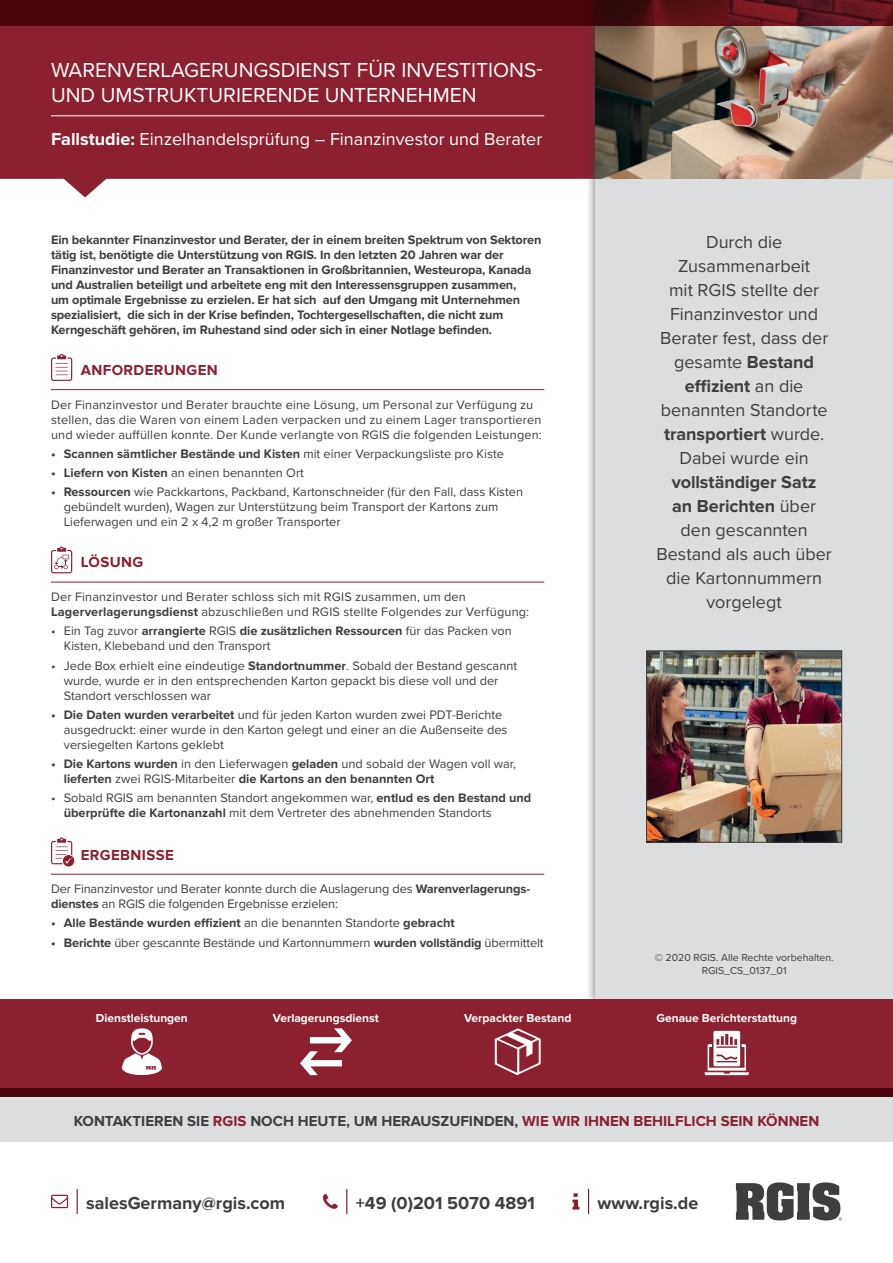
<style>
.page{position:relative;width:893px;height:1263px;background:#fff}
.page>*{position:absolute;margin:0;border:0;box-sizing:border-box;transform-origin:0 0}
.t1{font:21px/25.2px "Proxima Nova";color:#fff}
.t2{font:18px/24px "Proxima Nova";color:#3e3e3f;text-align:center}
.t3{font:18px "Proxima Nova";color:#fff}
.t4{font:700 18px "Proxima Nova";color:#3e3e3f}
.t5{font:700 15px "Proxima Nova";color:#3e3e3f}
.t6{font:700 15px "Proxima Nova";letter-spacing:.025em;color:#8b2031}
.t7{font:12.75px/15px "Proxima Nova";color:#3e3e3f}
.t8{font:700 12.75px/15px "Proxima Nova";letter-spacing:-.01em;color:#3e3e3f}
.t9{font:700 12px "Proxima Nova";color:#fff}
.t10{font:10.5px/12.6px "Proxima Nova";color:#3e3e3f;text-align:center}
.s1{font-weight:700}
.s2{font-weight:400}
.s3{color:#8b2031}
</style>
<div class="page">
<svg style="left:588px;top:1189px;width:1px;height:24px"></svg>
<svg style="left:572px;top:1193px;width:7px;height:16px"></svg>
<svg style="left:77px;top:1189px;width:1px;height:24px"></svg>
<svg style="left:51px;top:1195px;width:17px;height:13px"></svg>
<svg style="left:346px;top:1189px;width:1px;height:24px"></svg>
<svg style="left:323px;top:1194px;width:15px;height:15px"></svg>
<svg style="left:736px;top:1182px;width:106px;height:38px"></svg>
<div style="left:0;top:1097px;width:893px;height:45px;background:#dcdddf"></div>
<svg style="left:0;top:26px;width:585px;height:171px;background:#973746"></svg>
<div style="left:585px;top:0;width:308px;height:1010px;background:#3e3e3f;opacity:.75"></div>
<div style="left:595px;top:0;width:298px;height:1001px;background:#dcdddf"></div>
<hr style="left:51px;top:116px;width:493px;height:1px;background:#fff">
<div style="left:0;top:999px;width:893px;height:98px;background:#8b2031"></div>
<img style="left:595px;top:26px;width:298px;height:153px">
<hr style="left:51px;top:389px;width:493px;height:1px;background:#8b2031">
<hr style="left:51px;top:582px;width:493px;height:1px;background:#8b2031">
<hr style="left:51px;top:874px;width:493px;height:1px;background:#8b2031">
<svg style="left:51px;top:354px;width:22px;height:27px"></svg>
<svg style="left:51px;top:546px;width:22px;height:27px"></svg>
<svg style="left:51px;top:837px;width:24px;height:30px"></svg>
<img style="left:648px;top:653px;width:192px;height:187px">
<div style="left:646px;top:651px;width:196px;height:191px;border:1px solid #3e3e3f"></div>
<svg style="left:0;top:0;width:893px;height:26px;background:#4f080e"></svg>
<div style="left:0;top:1089px;width:893px;height:8px;background:#4b0409"></div>
<svg style="left:122px;top:1028px;width:40px;height:47px"></svg>
<svg style="left:705px;top:1031px;width:44px;height:44px"></svg>
<svg style="left:300px;top:1028px;width:52px;height:47px"></svg>
<svg style="left:495px;top:1028px;width:46px;height:47px"></svg>
<h1 class="t1" style="left:51px;top:56px;width:493px">WARENVERLAGERUNGSDIENST FÜR INVESTITIONS-<br>UND UMSTRUKTURIERENDE UNTERNEHMEN</h1>
<h2 class="t3" style="left:51px;top:125px;width:493px"><span class="s1">Fallstudie:</span> Einzelhandelsprüfung – Finanzinvestor und Berater</h2>
<p class="t8" style="left:51px;top:233px;width:492px">Ein bekannter Finanzinvestor und Berater, der in einem breiten Spektrum von Sektoren tätig ist, benötigte die Unterstützung von RGIS. In den letzten 20 Jahren war der Finanzinvestor und Berater an Transaktionen in Großbritannien, Westeuropa, Kanada und Australien beteiligt und arbeitete eng mit den Interessensgruppen zusammen,<br>um optimale Ergebnisse zu erzielen. Er hat sich auf den Umgang mit Unternehmen spezialisiert, die sich in der Krise befinden, Tochtergesellschaften, die nicht zum Kerngeschäft gehören, im Ruhestand sind oder sich in einer Notlage befinden.</p>
<p class="t6" style="left:81px;top:361px;width:138px">ANFORDERUNGEN</p>
<p class="t7" style="left:51px;top:396px;width:492px">Der Finanzinvestor und Berater brauchte eine Lösung, um Personal zur Verfügung zu stellen, das die Waren von einem Laden verpacken und zu einem Lager transportieren und wieder auffüllen konnte. Der Kunde verlangte von RGIS die folgenden Leistungen:</p>
<p class="t8" style="left:51px;top:447px;width:454px">• Scannen sämtlicher Bestände und Kisten <span class="s2">mit einer Verpackungsliste pro Kiste</span></p>
<p class="t7" style="left:51px;top:465px;width:254px"><span class="s1">• Liefern von Kisten</span> an einen benannten Ort</p>
<p class="t7" style="left:64px;top:484px;width:461px;text-indent:-13px"><span class="s1">• Ressourcen</span> wie Packkartons, Packband, Kartonschneider (für den Fall, dass Kisten gebündelt wurden), Wagen zur Unterstützung beim Transport der Kartons zum<br>Lieferwagen und ein 2 x 4,2 m großer Transporter</p>
<p class="t6" style="left:81px;top:554px;width:64px">LÖSUNG</p>
<p class="t7" style="left:51px;top:589px;width:480px">Der Finanzinvestor und Berater schloss sich mit RGIS zusammen, um den<br><span class="s1">Lagerverlagerungsdienst</span> abzuschließen und RGIS stellte Folgendes zur Verfügung:</p>
<p class="t7" style="left:64px;top:623px;width:450px;text-indent:-13px">• Ein Tag zuvor <span class="s1">arrangierte</span> RGIS <span class="s1">die zusätzlichen Ressourcen</span> für das Packen von<br>Kisten, Klebeband und den Transport</p>
<p class="t7" style="left:64px;top:657px;width:455px;text-indent:-13px">• Jede Box erhielt eine eindeutige <span class="s1">Standortnummer</span>. Sobald der Bestand gescannt wurde, wurde er in den entsprechenden Karton gepackt bis diese voll und der<br>Standort verschlossen war</p>
<p class="t7" style="left:64px;top:706px;width:445px;text-indent:-13px"><span class="s1">• Die Daten wurden verarbeitet</span> und für jeden Karton wurden zwei PDT-Berichte ausgedruckt: einer wurde in den Karton gelegt und einer an die Außenseite des versiegelten Kartons geklebt</p>
<p class="t7" style="left:64px;top:756px;width:454px;text-indent:-13px"><span class="s1">• Die Kartons wurden</span> in den Lieferwagen <span class="s1">geladen</span> und sobald der Wagen voll war, <span class="s1">lieferten</span> zwei RGIS-Mitarbeiter <span class="s1">die Kartons an den benannten Ort</span></p>
<p class="t7" style="left:64px;top:790px;width:469px;text-indent:-13px">• Sobald RGIS am benannten Standort angekommen war, <span class="s1">entlud es den Bestand und überprüfte die Kartonanzahl</span> mit dem Vertreter des abnehmenden Standorts</p>
<p class="t6" style="left:81px;top:846px;width:95px">ERGEBNISSE</p>
<p class="t7" style="left:51px;top:881px;width:481px">Der Finanzinvestor und Berater konnte durch die Auslagerung des <span class="s1">Warenverlagerungs&shy;dienstes</span> an RGIS die folgenden Ergebnisse erzielen:</p>
<p class="t8" style="left:51px;top:916px;width:405px">• Alle Bestände wurden effizient <span class="s2">an die benannten Standorte</span> gebracht</p>
<p class="t7" style="left:51px;top:934px;width:494px"><span class="s1">• Berichte</span> über gescannte Bestände und Kartonnummern <span class="s1">wurden vollständig</span> übermittelt</p>
<h2 class="t2" style="left:660px;top:229px;width:170px">Durch die<br>Zusammenarbeit<br>mit RGIS stellte der<br>Finanzinvestor und<br>Berater fest, dass der gesamte <span class="s1">Bestand effizient</span> an die benannten Standorte <span class="s1">transportiert</span> wurde.<br>Dabei wurde ein</h2>
<h2 class="t2" style="left:656px;top:469px;width:177px"><span class="s1">vollständiger Satz<br>an Berichten</span> über den gescannten<br>Bestand als auch über die Kartonnummern vorgelegt</h2>
<p class="t10" style="left:655px;top:951px;width:180px">© 2020 RGIS. Alle Rechte vorbehalten.<br>RGIS_CS_0137_01</p>
<p class="t9" style="left:96px;top:1011px;width:94px">Dienstleistungen</p>
<p class="t9" style="left:273px;top:1011px;width:108px">Verlagerungsdienst</p>
<p class="t9" style="left:464px;top:1011px;width:109px">Verpackter Bestand</p>
<p class="t9" style="left:656px;top:1011px;width:142px">Genaue Berichterstattung</p>
<p class="t5" style="left:74px;top:1112px;width:747px">KONTAKTIEREN SIE <span class="s3">RGIS</span> NOCH HEUTE, UM HERAUSZUFINDEN, <span class="s3">WIE WIR IHNEN BEHILFLICH SEIN KÖNNEN</span></p>
<h2 class="t4" style="left:86px;top:1192px;width:201px">salesGermany@rgis.com</h2>
<h2 class="t4" style="left:356px;top:1192px;width:180px">+49 (0)201 5070 4891</h2>
<h2 class="t4" style="left:598px;top:1192px;width:102px">www.rgis.de</h2>
</div>
